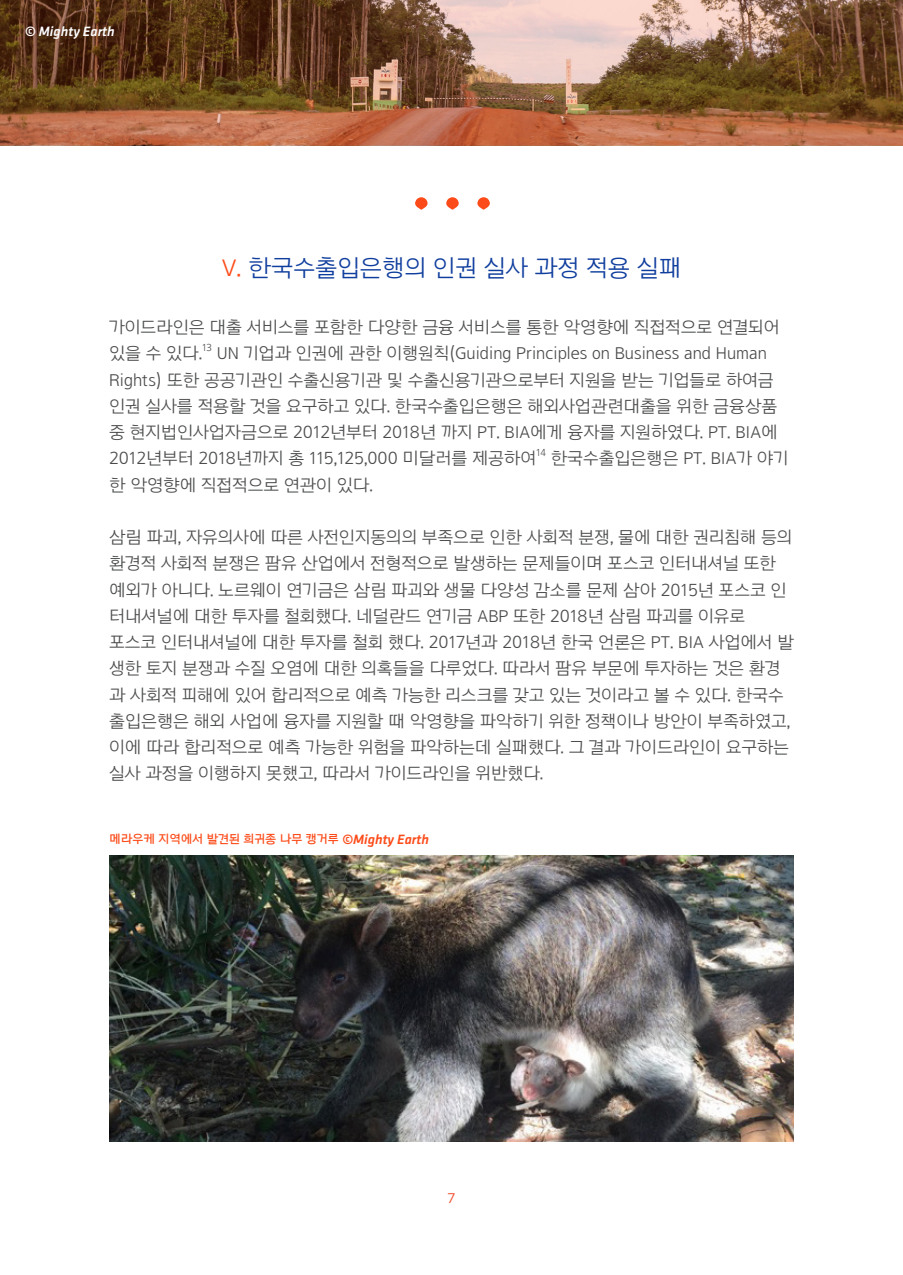
<style>
.page{position:relative;width:903px;height:1275px;background:#fff}
.page>*{position:absolute;margin:0;border:0;box-sizing:border-box;transform-origin:0 0}
.t1{font:24.5px "Arita dotum Medium OTF";color:#103e9e}
.t2{font:17.5px/26.2px "Arita dotum Medium OTF";color:#4b4c4d}
.t3{font:italic 500 14px "Klavika";color:#fff}
.t4{font:14px "Gotham";color:#f05130}
.t5{font:12.25px "Arita dotum Semi Bold OTF";color:#fc4b19}
.t6{font:10.15px "Arita dotum Medium OTF";color:#4b4c4d}
.s1{color:#fc4b19}
.s2{font-family:"Klavika";font-weight:500;font-style:italic;font-size:14px}
</style>
<div class="page">
<img style="left:0;top:0;width:903px;height:145px">
<img style="left:109px;top:856px;width:685px;height:285px">
<svg style="left:415px;top:197px;width:12px;height:13px"></svg>
<svg style="left:477px;top:197px;width:13px;height:13px"></svg>
<svg style="left:446px;top:197px;width:13px;height:13px"></svg>
<p class="t3" style="left:25px;top:24px;width:91px">© Mighty Earth</p>
<p class="t1" style="left:222px;top:254px;width:461px"><span class="s1">V.</span> 한국수출입은행의 인권 실사 과정 적용 실패</p>
<p class="t2" style="left:109px;top:314px;width:672px">가이드라인은 대출 서비스를 포함한 다양한 금융 서비스를 통한 악영향에 직접적으로 연결되어 있을 수 있다.</p>
<p class="t6" style="left:202px;top:342px;width:11px">13</p>
<p class="t2" style="left:109px;top:340px;width:670px;text-indent:108px">UN 기업과 인권에 관한 이행원칙(Guiding Principles on Business and Human Rights) 또한 공공기관인 수출신용기관 및 수출신용기관으로부터 지원을 받는 기업들로 하여금 인권 실사를 적용할 것을 요구하고 있다. 한국수출입은행은 해외사업관련대출을 위한 금융상품 중 현지법인사업자금으로 2012년부터 2018년 까지 PT. BIA에게 융자를 지원하였다. PT. BIA에 2012년부터 2018년까지 총 115,125,000 미달러를 제공하여</p>
<p class="t6" style="left:536px;top:447px;width:11px">14</p>
<p class="t2" style="left:551px;top:445px;width:239px">한국수출입은행은 PT. BIA가 야기</p>
<p class="t2" style="left:109px;top:472px;width:265px">한 악영향에 직접적으로 연관이 있다.</p>
<p class="t2" style="left:109px;top:524px;width:685px">삼림 파괴, 자유의사에 따른 사전인지동의의 부족으로 인한 사회적 분쟁, 물에 대한 권리침해 등의 환경적 사회적 분쟁은 팜유 산업에서 전형적으로 발생하는 문제들이며 포스코 인터내셔널 또한 예외가 아니다. 노르웨이 연기금은 삼림 파괴와 생물 다양성 감소를 문제 삼아 2015년 포스코 인 터내셔널에 대한 투자를 철회했다. 네덜란드 연기금 ABP 또한 2018년 삼림 파괴를 이유로</p>
<p class="t2" style="left:109px;top:629px;width:686px">포스코 인터내셔널에 대한 투자를 철회 했다. 2017년과 2018년 한국 언론은 PT. BIA 사업에서 발 생한 토지 분쟁과 수질 오염에 대한 의혹들을 다루었다. 따라서 팜유 부문에 투자하는 것은 환경 과 사회적 피해에 있어 합리적으로 예측 가능한 리스크를 갖고 있는 것이라고 볼 수 있다. 한국수 출입은행은 해외 사업에 융자를 지원할 때 악영향을 파악하기 위한 정책이나 방안이 부족하였고, 이에 따라 합리적으로 예측 가능한 위험을 파악하는데 실패했다. 그 결과 가이드라인이 요구하는 실사 과정을 이행하지 못했고, 따라서 가이드라인을 위반했다.</p>
<p class="t5" style="left:109px;top:832px;width:321px">메라우케 지역에서 발견된 희귀종 나무 캥거루 <span class="s2">©Mighty Earth</span></p>
<p class="t4" style="left:447px;top:1190px;width:10px">7</p>
</div>
